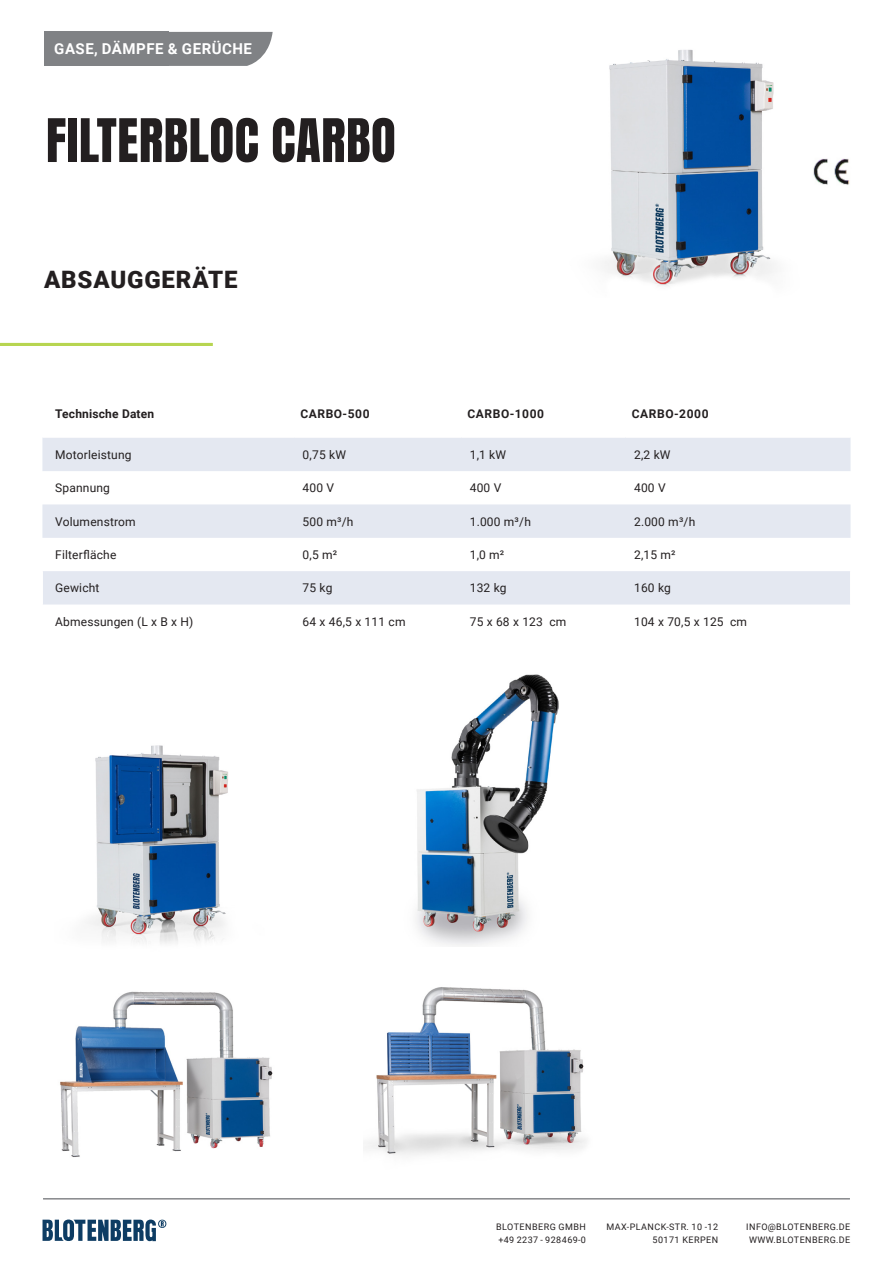
<style>
.page{position:relative;width:893px;height:1263px;background:#fff}
.page>*{position:absolute;margin:0;border:0;box-sizing:border-box;transform-origin:0 0}
.t1{font:51px "Anton";letter-spacing:.01em;color:#231f20}
.t2{font:900 24px "Roboto";letter-spacing:.035em;color:#231f20}
.Kategorie{font:700 15px "Roboto";letter-spacing:.035em;color:#fff}
.zelleninhalt{font:12px "Roboto";letter-spacing:.015em;color:#231f20}
.tabellen-kopf{font:700 12px "Roboto";letter-spacing:.05em;color:#231f20}
.tabellen-kopf_spalte{font:700 12px "Roboto";letter-spacing:.015em;color:#231f20}
.t3{font:9px/13.5px "Roboto";letter-spacing:.05em;color:#231f20}
</style>
<div class="page">
<svg style="left:43px;top:1219px;width:123px;height:22px"></svg>
<img style="left:416px;top:674px;width:143px;height:272px">
<img style="left:365px;top:987px;width:222px;height:168px">
<img style="left:60px;top:991px;width:213px;height:166px">
<svg style="left:42px;top:438px;width:808px;height:166px;fill:#e4e8f1"></svg>
<hr style="left:42px;top:571px;width:1px;height:33px;background:#fff">
<hr style="left:43px;top:1198px;width:807px;height:1px;background:#808285">
<hr style="left:0;top:343px;width:213px;height:3px;background:#b7d551">
<img style="left:87px;top:745px;width:141px;height:199px">
<img style="left:813px;top:158px;width:37px;height:27px">
<div style="left:44px;top:32px;width:124px;height:34px;background:#808285"></div>
<svg style="left:168px;top:32px;width:105px;height:34px;background:#898b8e"></svg>
<img style="left:604px;top:49px;width:170px;height:237px">
<p class="Kategorie" style="left:54px;top:38px;width:199px">GASE, DÄMPFE &amp; GERÜCHE</p>
<h1 class="t1" style="left:46px;top:115px;width:351px">FILTERBLOC CARBO</h1>
<h2 class="t2" style="left:44px;top:263px;width:195px">ABSAUGGERÄTE</h2>
<p class="tabellen-kopf_spalte" style="left:55px;top:405px;width:101px">Technische Daten</p>
<p class="tabellen-kopf" style="left:300px;top:405px;width:71px">CARBO-500</p>
<p class="tabellen-kopf" style="left:467px;top:405px;width:78px">CARBO-1000</p>
<p class="tabellen-kopf" style="left:632px;top:405px;width:78px">CARBO-2000</p>
<p class="zelleninhalt" style="left:55px;top:446px;width:78px">Motorleistung</p>
<p class="zelleninhalt" style="left:303px;top:446px;width:45px">0,75 kW</p>
<p class="zelleninhalt" style="left:470px;top:446px;width:38px">1,1 kW</p>
<p class="zelleninhalt" style="left:634px;top:446px;width:38px">2,2 kW</p>
<p class="zelleninhalt" style="left:55px;top:480px;width:56px">Spannung</p>
<p class="zelleninhalt" style="left:303px;top:480px;width:33px">400 V</p>
<p class="zelleninhalt" style="left:470px;top:480px;width:33px">400 V</p>
<p class="zelleninhalt" style="left:634px;top:480px;width:33px">400 V</p>
<p class="zelleninhalt" style="left:55px;top:513px;width:82px">Volumenstrom</p>
<p class="zelleninhalt" style="left:303px;top:513px;width:52px">500 m³/h</p>
<p class="zelleninhalt" style="left:470px;top:513px;width:63px">1.000 m³/h</p>
<p class="zelleninhalt" style="left:634px;top:513px;width:63px">2.000 m³/h</p>
<p class="zelleninhalt" style="left:55px;top:546px;width:63px">Filterfläche</p>
<p class="zelleninhalt" style="left:303px;top:546px;width:36px">0,5 m²</p>
<p class="zelleninhalt" style="left:470px;top:546px;width:36px">1,0 m²</p>
<p class="zelleninhalt" style="left:634px;top:546px;width:43px">2,15 m²</p>
<p class="zelleninhalt" style="left:55px;top:580px;width:46px">Gewicht</p>
<p class="zelleninhalt" style="left:303px;top:580px;width:31px">75 kg</p>
<p class="zelleninhalt" style="left:470px;top:580px;width:38px">132 kg</p>
<p class="zelleninhalt" style="left:634px;top:580px;width:38px">160 kg</p>
<p class="zelleninhalt" style="left:55px;top:613px;width:140px">Abmessungen (L x B x H)</p>
<p class="zelleninhalt" style="left:303px;top:613px;width:104px">64 x 46,5 x 111 cm</p>
<p class="zelleninhalt" style="left:470px;top:613px;width:98px">75 x 68 x 123 cm</p>
<p class="zelleninhalt" style="left:634px;top:613px;width:114px">104 x 70,5 x 125 cm</p>
<p class="t3" style="left:496px;top:1219px;width:91px">BLOTENBERG GMBH +49 2237 - 928469-0</p>
<p class="t3" style="left:606px;top:1219px;width:113px;text-align:right">MAX-PLANCK-STR. 10 -12<br>50171 KERPEN</p>
<p class="t3" style="left:746px;top:1219px;width:106px;text-align:center">INFO@BLOTENBERG.DE<br>WWW.BLOTENBERG.DE</p>
</div>
